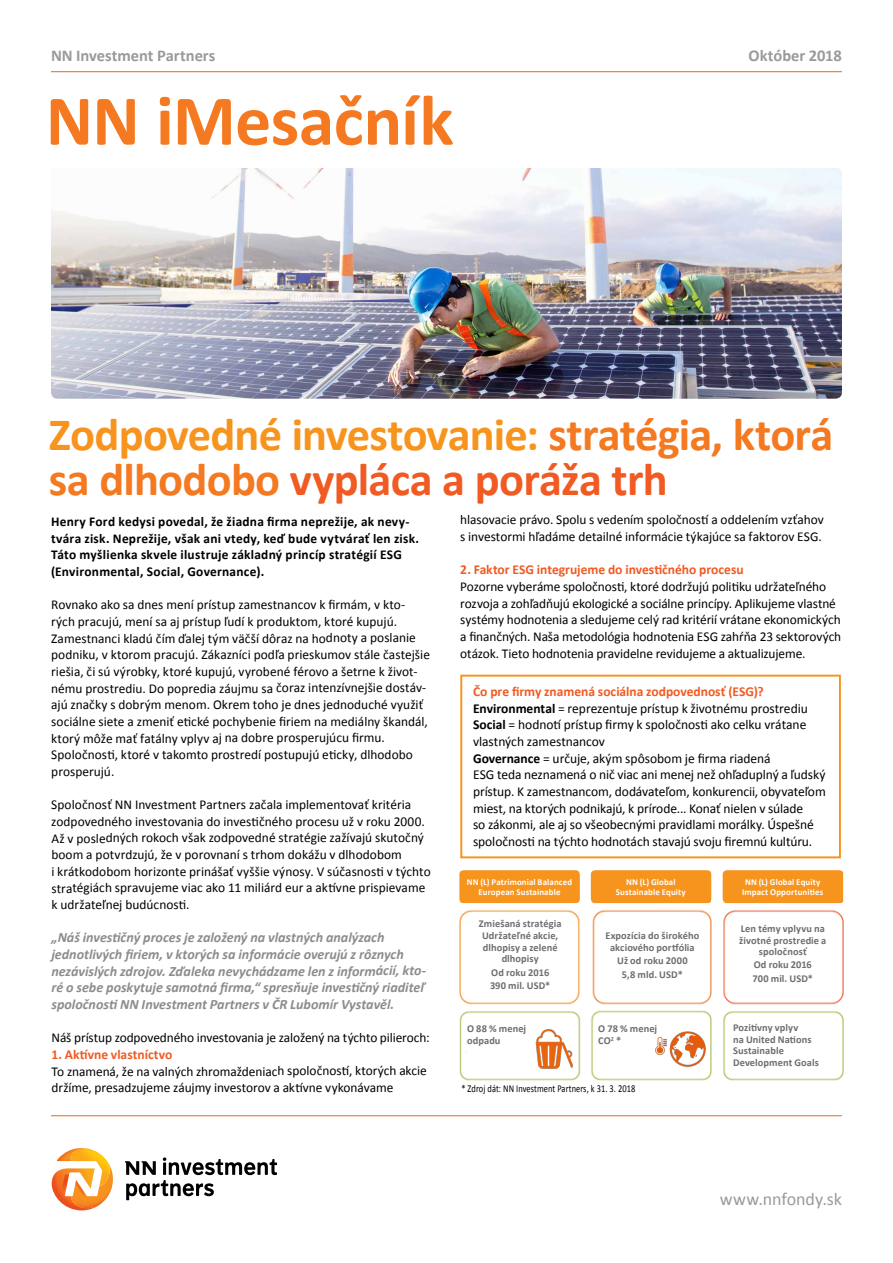
<style>
.page{position:relative;width:893px;height:1263px;background:#fff}
.page>*{position:absolute;margin:0;border:0;box-sizing:border-box;transform-origin:0 0}
.t1{font:700 72px "Calibri";letter-spacing:-.01em;color:#f47920}
.t2{font:700 46.5px/45px "Calibri";letter-spacing:-.015em;color:#f47920}
.t3{font:18px "Calibri";letter-spacing:-.005em;color:#999a9b}
.t4{font:700 16.5px "Calibri";letter-spacing:-.005em;color:#999a9b}
.t5{font:italic 700 14.25px/16.6px "Calibri";letter-spacing:-.005em;color:#8a8c8e}
.t6{font:13.65px/16.6px "Calibri";letter-spacing:-.005em;color:#000}
.t7{font:700 13.65px "Calibri";color:#f15a22}
.t8{font:13.5px/16.6px "Calibri";color:#000}
.t9{font:700 13.5px/16.6px "Calibri";letter-spacing:.02em;color:#000}
.t10{font:700 10.5px/11.6px "Calibri";letter-spacing:.005em;color:#6d6e71}
.t11{font:10.5px "Calibri";letter-spacing:.01em;color:#000;scale:.8 1}
.t12{font:700 9px/10.5px "Calibri";letter-spacing:.015em;color:#fff;text-align:center}
.s1{color:#f7941e}
.s2{color:#f15a22}
.s3{font-weight:700;color:#f15a22}
.s4{font-weight:700}
</style>
<div class="page">
<svg style="left:125px;top:1157px;width:152px;height:43px"></svg>
<svg style="left:52px;top:1148px;width:61px;height:63px"></svg>
<hr style="left:51px;top:1115px;width:791px;height:1px;background:#f47920">
<hr style="left:51px;top:71px;width:791px;height:1px;background:#f47920">
<img style="left:51px;top:168px;width:791px;height:231px">
<div style="left:460px;top:675px;width:381px;height:183px;border:2px solid #f7941e"></div>
<img style="left:459px;top:870px;width:385px;height:211px">
<div style="left:598px;top:1032px;width:52px;height:39px;background:#fff"></div>
<div style="left:476px;top:919px;width:88px;height:77px;background:#fff"></div>
<div style="left:459px;top:870px;width:121px;height:33px;background:#f7941e;border-radius:4px"></div>
<div style="left:602px;top:931px;width:100px;height:52px;background:#fff"></div>
<div style="left:733px;top:1023px;width:100px;height:52px;background:#fff"></div>
<div style="left:591px;top:870px;width:120px;height:33px;background:#f7941e;border-radius:4px"></div>
<div style="left:723px;top:870px;width:120px;height:33px;background:#f7941e;border-radius:4px"></div>
<div style="left:733px;top:924px;width:100px;height:65px;background:#fff"></div>
<div style="left:594px;top:1023px;width:113px;height:46px;background:#fff"></div>
<div style="left:467px;top:1023px;width:110px;height:46px;background:#fff"></div>
<img style="left:532px;top:1027px;width:46px;height:45px">
<img style="left:649px;top:1017px;width:64px;height:64px">
<p class="t4" style="left:51px;top:45px;width:166px">NN Investment Partners</p>
<p class="t4" style="left:749px;top:45px;width:95px">Október 2018</p>
<h1 class="t1" style="left:46px;top:75px;width:410px">NN iMesačník</h1>
<h2 class="t2" style="left:49px;top:411px;width:786px"><span class="s1">Zodpovedné investovanie:</span> stratégia, ktorá sa dlhodobo <span class="s2">vypláca a poráža trh</span></h2>
<p class="t9" style="left:51px;top:513px;width:370px">Henry Ford kedysi povedal, že žiadna firma neprežije, ak nevy&shy;tvára zisk. Neprežije, však ani vtedy, keď bude vytvárať len zisk.<br>Táto myšlienka skvele ilustruje základný princíp stratégií ESG (Environmental, Social, Governance).</p>
<p class="t8" style="left:51px;top:596px;width:380px">Rovnako ako sa dnes mení prístup zamestnancov k firmám, v kto&shy;rých pracujú, mení sa aj prístup ľudí k produktom, ktoré kupujú.<br>Zamestnanci kladú čím ďalej tým väčší dôraz na hodnoty a poslanie podniku, v ktorom pracujú. Zákazníci podľa prieskumov stále častejšie riešia, či sú výrobky, ktoré kupujú, vyrobené férovo a šetrne k život&shy;nému prostrediu. Do popredia záujmu sa čoraz intenzívnejšie dostáv&shy;ajú značky s dobrým menom. Okrem toho je dnes jednoduché využiť sociálne siete a zmeniť etické pochybenie firiem na mediálny škandál, ktorý môže mať fatálny vplyv aj na dobre prosperujúcu firmu.<br>Spoločnosti, ktoré v takomto prostredí postupujú eticky, dlhodobo prosperujú.</p>
<p class="t8" style="left:51px;top:796px;width:381px">Spoločnosť NN Investment Partners začala implementovať kritéria zodpovedného investovania do investičného procesu už v roku 2000.<br>Až v posledných rokoch však zodpovedné stratégie zažívajú skutočný boom a potvrdzujú, že v porovnaní s trhom dokážu v dlhodobom<br>i krátkodobom horizonte prinášať vyššie výnosy. V súčasnosti v týchto stratégiách spravujeme viac ako 11 miliárd eur a aktívne prispievame k udržateľnej budúcnosti.</p>
<p class="t5" style="left:51px;top:929px;width:376px">„Náš investičný proces je založený na vlastných analýzach jednotlivých firiem, v ktorých sa informácie overujú z rôznych nezávislých zdrojov. Zďaleka nevychádzame len z informácií, kto&shy;ré o sebe poskytuje samotná firma,“ spresňuje investičný riaditeľ spoločnosti NN Investment Partners v ČR Lubomír Vystavěl.</p>
<p class="t8" style="left:52px;top:1029px;width:380px">Náš prístup zodpovedného investovania je založený na týchto pilieroch:</p>
<p class="t7" style="left:52px;top:1046px;width:122px">1. Aktívne vlastníctvo</p>
<p class="t8" style="left:52px;top:1063px;width:377px">To znamená, že na valných zhromaždeniach spoločností, ktorých akcie držíme, presadzujeme záujmy investorov a aktívne vykonávame</p>
<p class="t8" style="left:460px;top:512px;width:365px">hlasovacie právo. Spolu s vedením spoločností a oddelením vzťahov s investormi hľadáme detailné informácie týkajúce sa faktorov ESG.</p>
<p class="t7" style="left:460px;top:561px;width:285px">2. Faktor ESG integrujeme do investičného procesu</p>
<p class="t8" style="left:460px;top:578px;width:382px">Pozorne vyberáme spoločnosti, ktoré dodržujú politiku udržateľného rozvoja a zohľadňujú ekologické a sociálne princípy. Aplikujeme vlastné systémy hodnotenia a sledujeme celý rad kritérií vrátane ekonomických a finančných. Naša metodológia hodnotenia ESG zahŕňa 23 sektorových otázok. Tieto hodnotenia pravidelne revidujeme a aktualizujeme.</p>
<p class="t6" style="left:473px;top:683px;width:354px"><span class="s3">Čo pre firmy znamená sociálna zodpovednosť (ESG)?<br></span><span class="s4">Environmental</span> = reprezentuje prístup k životnému prostrediu <span class="s4">Social</span> = hodnotí prístup firmy k spoločnosti ako celku vrátane vlastných zamestnancov<br><span class="s4">Governance</span> = určuje, akým spôsobom je firma riadená<br>ESG teda neznamená o nič viac ani menej než ohľaduplný a ľudský prístup. K zamestnancom, dodávateľom, konkurencii, obyvateľom miest, na ktorých podnikajú, k prírode... Konať nielen v súlade<br>so zákonmi, ale aj so všeobecnými pravidlami morálky. Úspešné spoločnosti na týchto hodnotách stavajú svoju firemnú kultúru.</p>
<p class="t12" style="left:467px;top:876px;width:107px">NN (L) Patrimonial Balanced<br>European Sustainable</p>
<p class="t10" style="left:479px;top:918px;width:84px;text-align:center">Zmiešaná stratégia<br>Udržateľné akcie, dlhopisy a zelené dlhopisy</p>
<p class="t10" style="left:490px;top:965px;width:62px;line-height:13.5px">Od roku 2016<br>390 mil. USD*</p>
<p class="t12" style="left:616px;top:876px;width:71px">NN (L) Global<br>Sustainable Equity</p>
<p class="t12" style="left:742px;top:876px;width:83px">NN (L) Global Equity<br>Impact Opportunities</p>
<p class="t10" style="left:739px;top:923px;width:89px;text-align:center">Len témy vplyvu na životné prostredie a spoločnosť</p>
<p class="t10" style="left:753px;top:958px;width:62px;line-height:13.5px">Od roku 2016<br>700 mil. USD*</p>
<p class="t10" style="left:605px;top:930px;width:95px;text-align:center">Expozícia do širokého akciového portfólia</p>
<p class="t10" style="left:617px;top:954px;width:72px;line-height:13.5px;text-align:center">Už od roku 2000<br>5,8 mld. USD*</p>
<p class="t10" style="left:467px;top:1023px;width:61px;line-height:12px">O 88 % menej odpadu</p>
<p class="t10" style="left:598px;top:1023px;width:60px;line-height:12px">O 78 % menej<br>CO<sup>2</sup> *</p>
<p class="t11" style="left:461px;top:1082px;width:219px">* Zdroj dát: NN Investment Partners, k 31. 3. 2018</p>
<p class="t10" style="left:733px;top:1022px;width:87px">Pozitívny vplyv<br>na United Nations<br>Sustainable<br>Development Goals</p>
<h3 class="t3" style="left:720px;top:1188px;width:123px">www.nnfondy.sk</h3>
</div>
